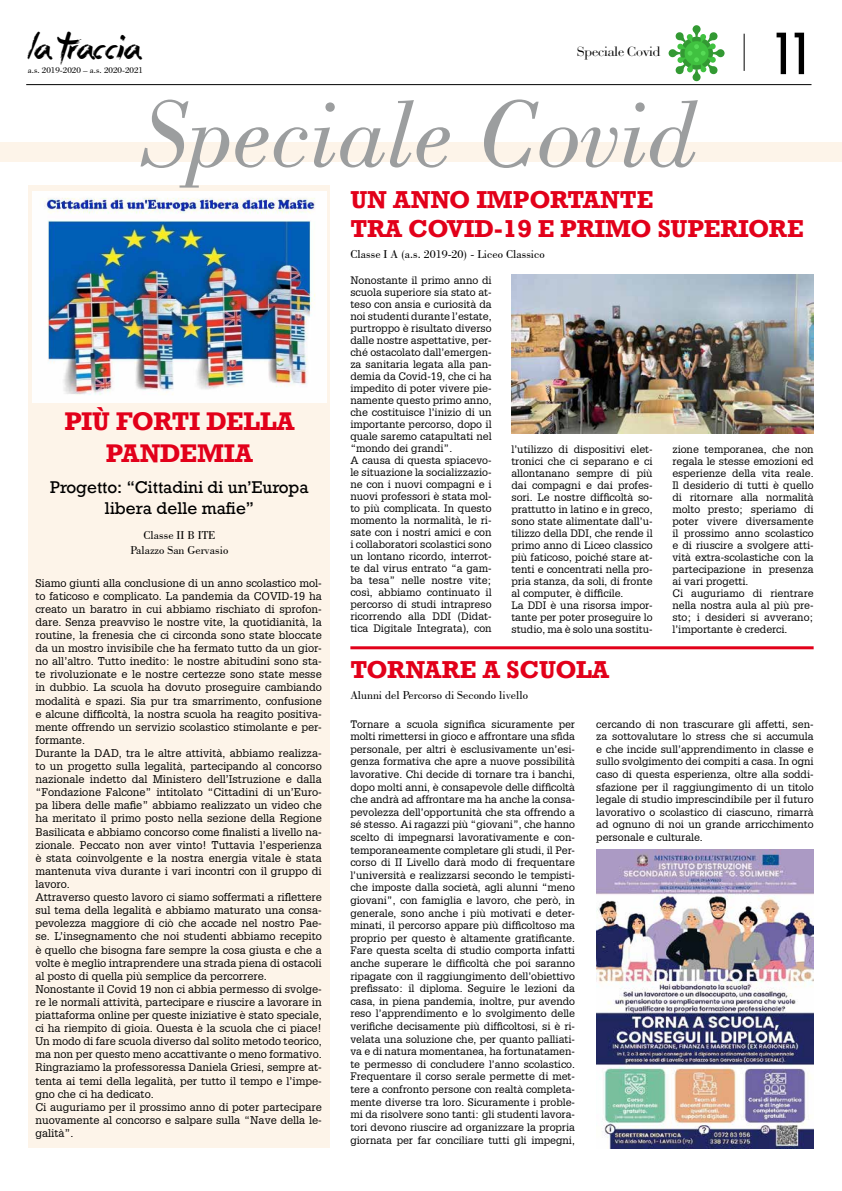
<style>
.page{position:relative;width:842px;height:1191px;background:#fff}
.page>*{position:absolute;margin:0;border:0;box-sizing:border-box;transform-origin:0 0}
.t1{font:italic 100px "Bodoni BT";color:#9c9e9f}
.t2{font:500 condensed 55px "Futura";color:#000}
.t3{font:40px "Sticky Things";color:#000}
.t4{font:700 24px/32px "Rockwell";color:#e2001a;text-align:center}
.t5{font:700 23px/29px "Rockwell";color:#e2001a}
.t6{font:16px/21px "Rockwell";color:#000;text-align:center}
.t7{font:14px "Bodoni";color:#000}
.t8{font:12px/14.4px "Bodoni BT";color:#000;text-align:center}
.t9{font:10.9px/13.1px "Glypha LT";color:#000}
.t10{font:10.5px/12px "Glypha LT";color:#000}
.t11{font:9px "Bodoni BT";color:#000}
</style>
<div class="page">
<hr style="left:744px;top:34px;width:1px;height:37px;background:#000">
<hr style="left:26px;top:84px;width:785px;height:1px;background:#000">
<div style="left:29px;top:186px;width:301px;height:962px;background:#fdf4e9"></div>
<div style="left:0;top:142px;width:842px;height:20px;background:#fdf4e9"></div>
<img style="left:32px;top:192px;width:295px;height:210px">
<img style="left:511px;top:274px;width:302px;height:159px">
<img style="left:597px;top:849px;width:217px;height:299px">
<hr style="left:350px;top:646px;width:464px;height:3px;background:#e2001a">
<svg style="left:668px;top:25px;width:57px;height:56px"></svg>
<h3 class="t3" style="left:28px;top:32px;width:114px">La traccia</h3>
<h2 class="t2" style="left:772px;top:19px;width:42px">11</h2>
<h1 class="t1" style="left:142px;top:73px;width:559px">Speciale Covid</h1>
<h3 class="t7" style="left:577px;top:43px;width:85px">Speciale Covid</h3>
<p class="t11" style="left:28px;top:65px;width:117px">a.s. 2019-2020 – a.s. 2020-2021</p>
<h3 class="t5" style="left:350px;top:185px;width:455px">UN ANNO IMPORTANTE<br>TRA COVID-19 E PRIMO SUPERIORE</h3>
<h3 class="t4" style="left:64px;top:404px;width:232px">PIÙ FORTI DELLA<br>PANDEMIA</h3>
<h3 class="t6" style="left:50px;top:476px;width:260px">Progetto: “Cittadini di un’Europa libera delle mafie”</h3>
<p class="t8" style="left:131px;top:528px;width:99px">Classe II B ITE<br>Palazzo San Gervasio</p>
<p class="t9" style="left:35px;top:576px;width:288px">Siamo giunti alla conclusione di un anno scolastico mol&shy;to faticoso e complicato. La pandemia da COVID-19 ha creato un baratro in cui abbiamo rischiato di sprofon&shy;dare. Senza preavviso le nostre vite, la quotidianità, la routine, la frenesia che ci circonda sono state bloccate da un mostro invisibile che ha fermato tutto da un gior&shy;no all’altro. Tutto inedito: le nostre abitudini sono sta&shy;te rivoluzionate e le nostre certezze sono state messe in dubbio. La scuola ha dovuto proseguire cambiando modalità e spazi. Sia pur tra smarrimento, confusione e alcune difficoltà, la nostra scuola ha reagito positiva&shy;mente offrendo un servizio scolastico stimolante e per&shy;formante.<br>Durante la DAD, tra le altre attività, abbiamo realizza&shy;to un progetto sulla legalità, partecipando al concorso nazionale indetto dal Ministero dell’Istruzione e dalla “Fondazione Falcone” intitolato “Cittadini di un’Euro&shy;pa libera delle mafie” abbiamo realizzato un video che ha meritato il primo posto nella sezione della Regione Basilicata e abbiamo concorso come finalisti a livello na&shy;zionale. Peccato non aver vinto! Tuttavia l’esperienza è stata coinvolgente e la nostra energia vitale è stata mantenuta viva durante i vari incontri con il gruppo di lavoro.<br>Attraverso questo lavoro ci siamo soffermati a riflettere sul tema della legalità e abbiamo maturato una consa&shy;pevolezza maggiore di ciò che accade nel nostro Pae&shy;se. L’insegnamento che noi studenti abbiamo recepito è quello che bisogna fare sempre la cosa giusta e che a volte è meglio intraprendere una strada piena di ostacoli al posto di quella più semplice da percorrere.<br>Nonostante il Covid 19 non ci abbia permesso di svolge&shy;re le normali attività, partecipare e riuscire a lavorare in piattaforma online per queste iniziative è stato speciale, ci ha riempito di gioia. Questa è la scuola che ci piace!<br>Un modo di fare scuola diverso dal solito metodo teorico, ma non per questo meno accattivante o meno formativo.<br>Ringraziamo la professoressa Daniela Griesi, sempre at&shy;tenta ai temi della legalità, per tutto il tempo e l’impe&shy;gno che ci ha dedicato.<br>Ci auguriamo per il prossimo anno di poter partecipare nuovamente al concorso e salpare sulla “Nave della le&shy;galità”.</p>
<p class="t8" style="left:350px;top:246px;width:196px">Classe I A (a.s. 2019-20) - Liceo Classico</p>
<p class="t10" style="left:350px;top:274px;width:143px">Nonostante il primo anno di scuola superiore sia stato at&shy;teso con ansia e curiosità da noi studenti durante l’estate, purtroppo è risultato diverso dalle nostre aspettative, per&shy;ché ostacolato dall’emergen&shy;za sanitaria legata alla pan&shy;demia da Covid-19, che ci ha impedito di poter vivere pie&shy;namente questo primo anno, che costituisce l’inizio di un importante percorso, dopo il quale saremo catapultati nel “mondo dei grandi”.<br>A causa di questa spiacevo&shy;le situazione la socializzazio&shy;ne con i nuovi compagni e i nuovi professori è stata mol&shy;to più complicata. In questo momento la normalità, le ri&shy;sate con i nostri amici e con i collaboratori scolastici sono un lontano ricordo, interrot&shy;te dal virus entrato “a gam&shy;ba tesa” nelle nostre vite; così, abbiamo continuato il percorso di studi intrapreso ricorrendo alla DDI (Didat&shy;tica Digitale Integrata), con</p>
<p class="t10" style="left:511px;top:443px;width:143px">l’utilizzo di dispositivi elet&shy;tronici che ci separano e ci allontanano sempre di più dai compagni e dai profes&shy;sori. Le nostre difficoltà so&shy;prattutto in latino e in greco, sono state alimentate dall’u&shy;tilizzo della DDI, che rende il primo anno di Liceo classico più faticoso, poiché stare at&shy;tenti e concentrati nella pro&shy;pria stanza, da soli, di fronte al computer, è difficile.<br>La DDI è una risorsa impor&shy;tante per poter proseguire lo studio, ma è solo una sostitu-</p>
<p class="t10" style="left:672px;top:443px;width:143px">zione temporanea, che non regala le stesse emozioni ed esperienze della vita reale.<br>Il desiderio di tutti è quello di ritornare alla normalità molto presto; speriamo di poter vivere diversamente il prossimo anno scolastico e di riuscire a svolgere atti&shy;vità extra-scolastiche con la partecipazione in presenza ai vari progetti.<br>Ci auguriamo di rientrare nella nostra aula al più pre&shy;sto; i desideri si avverano; l’importante è crederci.</p>
<h3 class="t5" style="left:350px;top:655px;width:260px">TORNARE A SCUOLA</h3>
<p class="t8" style="left:350px;top:688px;width:179px">Alunni del Percorso di Secondo livello</p>
<p class="t10" style="left:350px;top:717px;width:226px;line-height:12.6px;text-align:justify">Tornare a scuola significa sicuramente per molti rimettersi in gioco e affrontare una sfida personale, per altri è esclusivamente un’esi&shy;genza formativa che apre a nuove possibilità lavorative. Chi decide di tornare tra i banchi, dopo molti anni, è consapevole delle difficoltà che andrà ad affrontare ma ha anche la consa&shy;pevolezza dell’opportunità che sta offrendo a sé stesso. Ai ragazzi più “giovani”, che hanno scelto di impegnarsi lavorativamente e con&shy;temporaneamente completare gli studi, il Per&shy;corso di II Livello darà modo di frequentare l’università e realizzarsi secondo le tempisti&shy;che imposte dalla società, agli alunni “meno giovani”, con famiglia e lavoro, che però, in generale, sono anche i più motivati e deter&shy;minati, il percorso appare più difficoltoso ma proprio per questo è altamente gratificante.<br>Fare questa scelta di studio comporta infatti anche superare le difficoltà che poi saranno ripagate con il raggiungimento dell’obiettivo prefissato: il diploma. Seguire le lezioni da casa, in piena pandemia, inoltre, pur avendo reso l’apprendimento e lo svolgimento delle verifiche decisamente più difficoltosi, si è ri&shy;velata una soluzione che, per quanto palliati&shy;va e di natura momentanea, ha fortunatamen&shy;te permesso di concludere l’anno scolastico.<br>Frequentare il corso serale permette di met&shy;tere a confronto persone con realtà completa&shy;mente diverse tra loro. Sicuramente i proble&shy;mi da risolvere sono tanti: gli studenti lavora&shy;tori devono riuscire ad organizzare la propria giornata per far conciliare tutti gli impegni,</p>
<p class="t10" style="left:596px;top:717px;width:219px;line-height:12.6px;text-align:justify">cercando di non trascurare gli affetti, sen&shy;za sottovalutare lo stress che si accumula e che incide sull’apprendimento in classe e sullo svolgimento dei compiti a casa. In ogni caso di questa esperienza, oltre alla soddi&shy;sfazione per il raggiungimento di un titolo legale di studio imprescindibile per il futuro lavorativo o scolastico di ciascuno, rimarrà ad ognuno di noi un grande arricchimento personale e culturale.</p>
</div>
